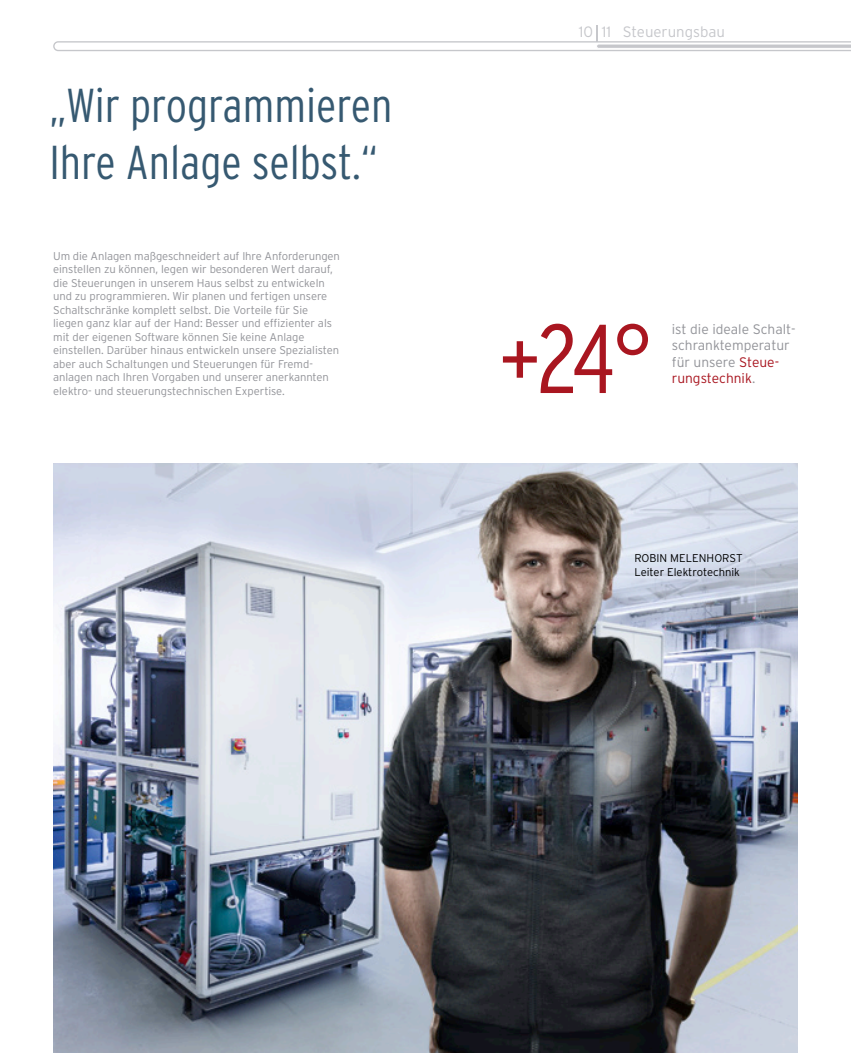
<style>
.page{position:relative;width:851px;height:1053px;background:#fff}
.page>*{position:absolute;margin:0;border:0;box-sizing:border-box;transform-origin:0 0}
.t1{font:300 97.5px "Interstate Condensed";color:#a91620}
.t2{font:300 47.5px/56.2px "Interstate Condensed";color:#365971}
.t3{font:300 15px "Interstate";color:#c6c7cb}
.t4{font:300 13.75px/16.2px "Interstate";color:#939499}
.t5{font:300 11.25px/13.5px "Interstate";letter-spacing:-.005em;color:#939499}
.t6{font:300 11.25px/13.5px "Interstate";color:#000}
.s1{color:#a91620}
</style>
<div class="page">
<svg style="left:53px;top:25px;width:797px;height:27px"></svg>
<img style="left:53px;top:463px;width:744px;height:589px">
<h2 class="t2" style="left:49px;top:77px;width:344px">„Wir programmieren<br>Ihre Anlage selbst.“</h2>
<p class="t5" style="left:53px;top:249px;width:288px">Um die Anlagen maßgeschneidert auf Ihre Anforderungen einstellen zu können, legen wir besonderen Wert darauf, die Steuerungen in unserem Haus selbst zu entwickeln und zu programmieren. Wir planen und fertigen unsere Schaltschränke komplett selbst. Die Vorteile für Sie liegen ganz klar auf der Hand: Besser und effizienter als mit der eigenen Software können Sie keine Anlage einstellen. Darüber hinaus entwickeln unsere Spezialisten aber auch Schaltungen und Steuerungen für Fremd&shy;anlagen nach Ihren Vorgaben und unserer anerkannten elektro- und steuerungstechnischen Expertise.</p>
<h3 class="t3" style="left:578px;top:23px;width:148px">10 11 Steuerungsbau</h3>
<h1 class="t1" style="left:499px;top:304px;width:154px">+24°</h1>
<p class="t4" style="left:671px;top:321px;width:125px">ist die ideale Schalt&shy;schranktemperatur für unsere <span class="s1">Steue&shy;rungstechnik</span>.</p>
<p class="t6" style="left:634px;top:551px;width:110px">ROBIN MELENHORST<br>Leiter Elektrotechnik</p>
</div>
